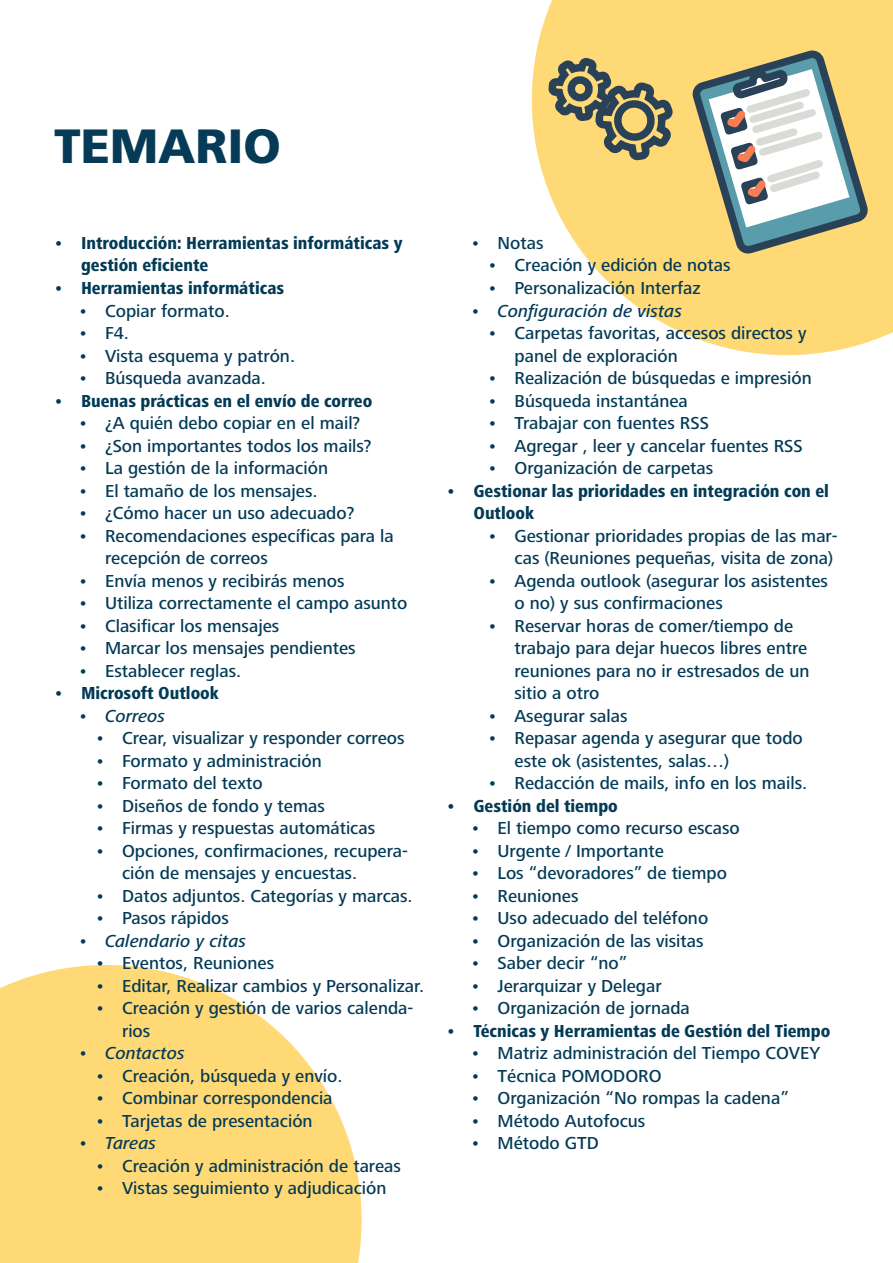
<style>
.page{position:relative;width:893px;height:1263px;background:#fff}
.page>*{position:absolute;margin:0;border:0;box-sizing:border-box;transform-origin:0 0}
.t1{font:800 48px "Articulate";color:#053b57}
.t2{font:500 18px/22.5px "Frutiger Next LT";color:#033a56}
.t3{font:800 condensed 18px/22.5px "Frutiger Next LT";color:#033a56}
.t4{font:italic 500 18px "Frutiger Next LT";color:#033a56}
</style>
<div class="page">
<svg style="left:532px;top:1px;width:361px;height:354px;fill:#ffd976"></svg>
<svg style="left:0;top:965px;width:362px;height:298px;background:#ffde88"></svg>
<svg style="left:689px;top:45px;width:183px;height:213px"></svg>
<svg style="left:544px;top:52px;width:134px;height:110px;background:#b8a76b"></svg>
<h1 class="t1" style="left:54px;top:117px;width:228px">TEMARIO</h1>
<p class="t3" style="left:81px;top:232px;width:323px;text-indent:-27px">• Introducción: Herramientas informáticas y gestión eficiente</p>
<p class="t3" style="left:54px;top:277px;width:232px">• Herramientas informáticas</p>
<p class="t2" style="left:78px;top:299px;width:153px">• Copiar formato.</p>
<p class="t2" style="left:78px;top:322px;width:52px">• F4.</p>
<p class="t2" style="left:78px;top:344px;width:219px">• Vista esquema y patrón.</p>
<p class="t2" style="left:78px;top:367px;width:189px">• Búsqueda avanzada.</p>
<p class="t3" style="left:54px;top:389px;width:320px">• Buenas prácticas en el envío de correo</p>
<p class="t2" style="left:78px;top:412px;width:284px">• ¿A quién debo copiar en el mail?</p>
<p class="t2" style="left:78px;top:434px;width:295px">• ¿Son importantes todos los mails?</p>
<p class="t2" style="left:78px;top:457px;width:252px">• La gestión de la información</p>
<p class="t2" style="left:78px;top:479px;width:241px">• El tamaño de los mensajes.</p>
<p class="t2" style="left:78px;top:502px;width:278px">• ¿Cómo hacer un uso adecuado?</p>
<p class="t2" style="left:105px;top:524px;width:290px;text-indent:-27px">• Recomendaciones específicas para la recepción de correos</p>
<p class="t2" style="left:78px;top:569px;width:268px">• Envía menos y recibirás menos</p>
<p class="t2" style="left:78px;top:592px;width:331px">• Utiliza correctamente el campo asunto</p>
<p class="t2" style="left:78px;top:614px;width:203px">• Clasificar los mensajes</p>
<p class="t2" style="left:78px;top:637px;width:279px">• Marcar los mensajes pendientes</p>
<p class="t2" style="left:78px;top:659px;width:165px">• Establecer reglas.</p>
<p class="t3" style="left:54px;top:682px;width:166px">• Microsoft Outlook</p>
<p class="t4" style="left:78px;top:706px;width:89px">• Correos</p>
<p class="t2" style="left:95px;top:727px;width:311px">• Crear, visualizar y responder correos</p>
<p class="t2" style="left:95px;top:749px;width:228px">• Formato y administración</p>
<p class="t2" style="left:95px;top:772px;width:169px">• Formato del texto</p>
<p class="t2" style="left:95px;top:794px;width:231px">• Diseños de fondo y temas</p>
<p class="t2" style="left:95px;top:817px;width:282px">• Firmas y respuestas automáticas</p>
<p class="t2" style="left:122px;top:839px;width:287px;text-indent:-27px">• Opciones, confirmaciones, recupera&shy;ción de mensajes y encuestas.</p>
<p class="t2" style="left:95px;top:884px;width:319px">• Datos adjuntos. Categorías y marcas.</p>
<p class="t2" style="left:95px;top:907px;width:135px">• Pasos rápidos</p>
<p class="t4" style="left:78px;top:931px;width:170px">• Calendario y citas</p>
<p class="t2" style="left:95px;top:952px;width:181px">• Eventos, Reuniones</p>
<p class="t2" style="left:95px;top:974px;width:331px">• Editar, Realizar cambios y Personalizar.</p>
<p class="t2" style="left:122px;top:997px;width:293px;text-indent:-27px">• Creación y gestión de varios calenda&shy;rios</p>
<p class="t4" style="left:78px;top:1043px;width:108px">• Contactos</p>
<p class="t2" style="left:95px;top:1064px;width:249px">• Creación, búsqueda y envío.</p>
<p class="t2" style="left:95px;top:1087px;width:239px">• Combinar correspondencia</p>
<p class="t2" style="left:95px;top:1109px;width:219px">• Tarjetas de presentación</p>
<p class="t4" style="left:78px;top:1133px;width:80px">• Tareas</p>
<p class="t2" style="left:95px;top:1154px;width:307px">• Creación y administración de tareas</p>
<p class="t2" style="left:95px;top:1177px;width:293px">• Vistas seguimiento y adjudicación</p>
<p class="t2" style="left:470px;top:232px;width:74px">• Notas</p>
<p class="t2" style="left:487px;top:254px;width:244px">• Creación y edición de notas</p>
<p class="t2" style="left:487px;top:277px;width:215px">• Personalización Interfaz</p>
<p class="t4" style="left:470px;top:301px;width:213px">• Configuración de vistas</p>
<p class="t2" style="left:514px;top:322px;width:294px;text-indent:-27px">• Carpetas favoritas, accesos directos y panel de exploración</p>
<p class="t2" style="left:487px;top:367px;width:326px">• Realización de búsquedas e impresión</p>
<p class="t2" style="left:487px;top:389px;width:202px">• Búsqueda instantánea</p>
<p class="t2" style="left:487px;top:412px;width:223px">• Trabajar con fuentes RSS</p>
<p class="t2" style="left:487px;top:434px;width:317px">• Agregar , leer y cancelar fuentes RSS</p>
<p class="t2" style="left:487px;top:457px;width:227px">• Organización de carpetas</p>
<p class="t3" style="left:473px;top:479px;width:357px;text-indent:-27px">• Gestionar las prioridades en integración con el<br>Outlook</p>
<p class="t2" style="left:487px;top:524px;width:352px;text-align:right">• Gestionar prioridades propias de las mar&shy;cas (Reuniones pequeñas, visita de zona)</p>
<p class="t2" style="left:514px;top:569px;width:315px;text-indent:-27px">• Agenda outlook (asegurar los asistentes o no) y sus confirmaciones</p>
<p class="t2" style="left:514px;top:614px;width:296px;text-indent:-27px">• Reservar horas de comer/tiempo de trabajo para dejar huecos libres entre reuniones para no ir estresados de un sitio a otro</p>
<p class="t2" style="left:487px;top:704px;width:142px">• Asegurar salas</p>
<p class="t2" style="left:514px;top:727px;width:290px;text-indent:-27px">• Repasar agenda y asegurar que todo este ok (asistentes, salas…)</p>
<p class="t2" style="left:487px;top:772px;width:321px">• Redacción de mails, info en los mails.</p>
<p class="t3" style="left:446px;top:794px;width:173px">• Gestión del tiempo</p>
<p class="t2" style="left:470px;top:817px;width:271px">• El tiempo como recurso escaso</p>
<p class="t2" style="left:470px;top:839px;width:195px">• Urgente / Importante</p>
<p class="t2" style="left:470px;top:862px;width:258px">• Los “devoradores” de tiempo</p>
<p class="t2" style="left:470px;top:884px;width:109px">• Reuniones</p>
<p class="t2" style="left:470px;top:907px;width:239px">• Uso adecuado del teléfono</p>
<p class="t2" style="left:470px;top:929px;width:235px">• Organización de las visitas</p>
<p class="t2" style="left:470px;top:952px;width:158px">• Saber decir “no”</p>
<p class="t2" style="left:470px;top:974px;width:193px">• Jerarquizar y Delegar</p>
<p class="t2" style="left:470px;top:997px;width:221px">• Organización de jornada</p>
<p class="t3" style="left:446px;top:1019px;width:385px">• Técnicas y Herramientas de Gestión del Tiempo</p>
<p class="t2" style="left:470px;top:1042px;width:351px">• Matriz administración del Tiempo COVEY</p>
<p class="t2" style="left:470px;top:1064px;width:193px">• Técnica POMODORO</p>
<p class="t2" style="left:470px;top:1087px;width:320px">• Organización “No rompas la cadena”</p>
<p class="t2" style="left:470px;top:1109px;width:176px">• Método Autofocus</p>
<p class="t2" style="left:470px;top:1132px;width:130px">• Método GTD</p>
</div>
